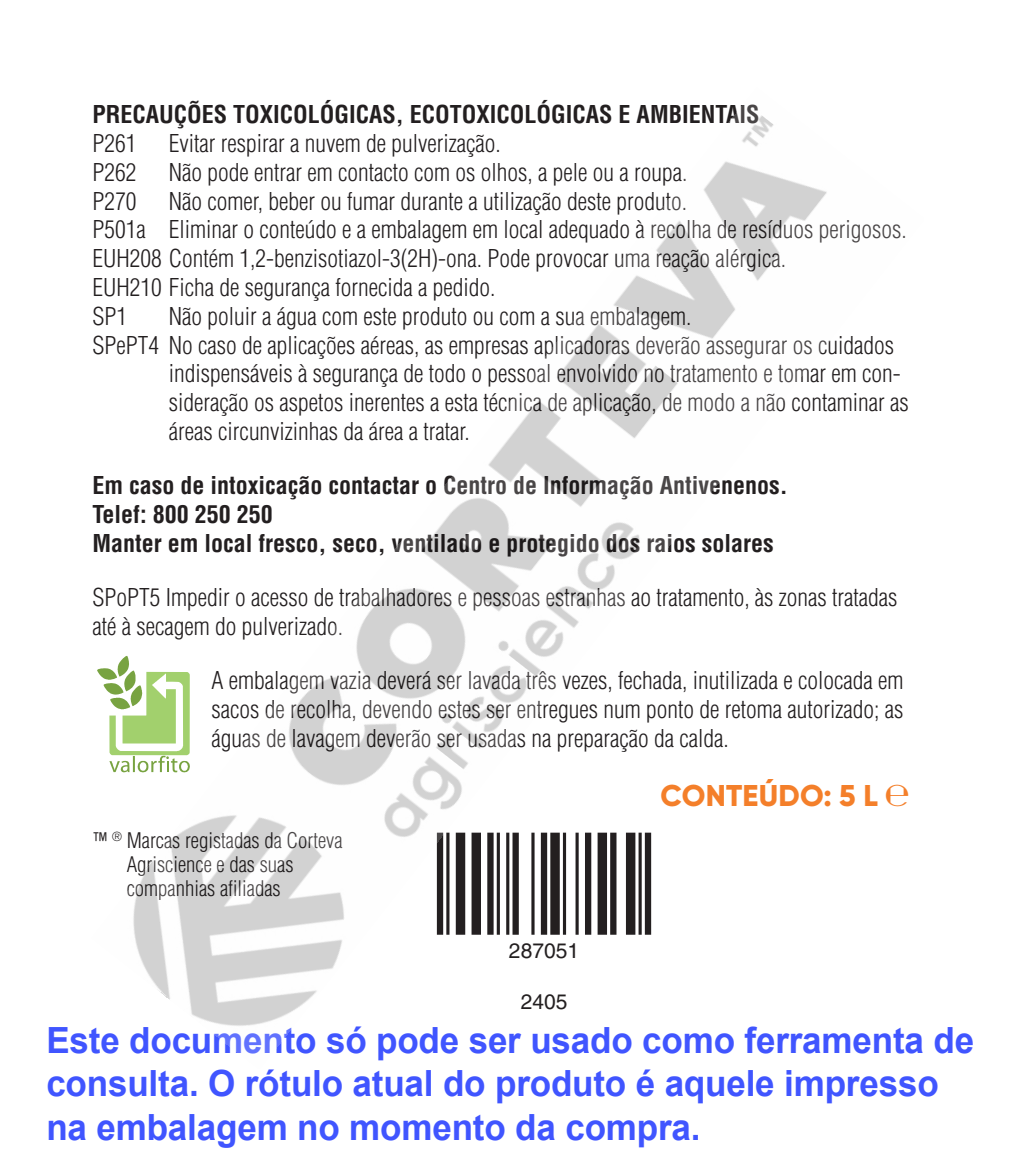
<style>
.page{position:relative;width:1016px;height:1155px;background:#fff}
.page>*{position:absolute;margin:0;border:0;box-sizing:border-box;transform-origin:0 0}
.t1{font:700 36px/43.2px "Arial";letter-spacing:-.005em;color:#4055ff}
.t2{font:800 30px "Gilroy";letter-spacing:.01em;color:#f47f2a}
.t3{font:300 condensed 24px/28.8px "Helvetica LT Std";color:#231f20}
.t4{font:700 condensed 24px/28.8px "Helvetica LT Std";color:#231f20}
.t5{font:300 condensed 21px/24px "Helvetica LT Std";color:#231f20}
.t6{font:21px "Helvetica LT Std";color:#231f20}
</style>
<div class="page">
<img style="left:97px;top:115px;width:730px;height:911px">
<p class="t4" style="left:92px;top:100px;width:668px">PRECAUÇÕES TOXICOLÓGICAS, ECOTOXICOLÓGICAS E AMBIENTAIS</p>
<p class="t3" style="left:92px;top:129px;width:45px">P261</p>
<p class="t3" style="left:169px;top:129px;width:333px">Evitar respirar a nuvem de pulverização.</p>
<p class="t3" style="left:92px;top:157px;width:45px">P262</p>
<p class="t3" style="left:169px;top:157px;width:520px">Não pode entrar em contacto com os olhos, a pele ou a roupa.</p>
<p class="t3" style="left:92px;top:186px;width:45px">P270</p>
<p class="t3" style="left:169px;top:186px;width:520px">Não comer, beber ou fumar durante a utilização deste produto.</p>
<p class="t3" style="left:92px;top:215px;width:816px">P501a Eliminar o conteúdo e a embalagem em local adequado à recolha de resíduos perigosos.</p>
<p class="t3" style="left:92px;top:244px;width:695px">EUH208 Contém 1,2-benzisotiazol-3(2H)-ona. Pode provocar uma reação alérgica.</p>
<p class="t3" style="left:92px;top:273px;width:405px">EUH210 Ficha de segurança fornecida a pedido.</p>
<p class="t3" style="left:92px;top:301px;width:36px">SP1</p>
<p class="t3" style="left:169px;top:301px;width:524px">Não poluir a água com este produto ou com a sua embalagem.</p>
<p class="t3" style="left:169px;top:330px;width:741px;text-indent:-77px">SPePT4 No caso de aplicações aéreas, as empresas aplicadoras deverão assegurar os cuidados indispensáveis à segurança de todo o pessoal envolvido no tratamento e tomar em con&shy;sideração os aspetos inerentes a esta técnica de aplicação, de modo a não contaminar as áreas circunvizinhas da área a tratar.</p>
<p class="t4" style="left:92px;top:471px;width:697px">Em caso de intoxicação contactar o Centro de Informação Antivenenos.<br>Telef: 800 250 250<br>Manter em local fresco, seco, ventilado e protegido dos raios solares</p>
<p class="t3" style="left:92px;top:583px;width:807px">SPoPT5 Impedir o acesso de trabalhadores e pessoas estranhas ao tratamento, às zonas tratadas até à secagem do pulverizado.</p>
<p class="t3" style="left:211px;top:666px;width:693px;text-align:justify">A embalagem vazia deverá ser lavada três vezes, fechada, inutilizada e colocada em sacos de recolha, devendo estes ser entregues num ponto de retoma autorizado; as águas de lavagem deverão ser usadas na preparação da calda.</p>
<p class="t2" style="left:660px;top:776px;width:250px">CONTEÚDO: 5 L ℮</p>
<p class="t5" style="left:127px;top:828px;width:217px;text-indent:-34px">™ <sup>®</sup> Marcas registadas da Corteva<br>Agriscience e das suas companhias afiliadas</p>
<p class="t6" style="left:509px;top:939px;width:72px">287051</p>
<p class="t6" style="left:521px;top:989px;width:48px">2405</p>
<h1 class="t1" style="left:46px;top:1019px;width:929px">Este documento só pode ser usado como ferramenta de consulta. O rótulo atual do produto é aquele impresso na embalagem no momento da compra.</h1>
</div>
